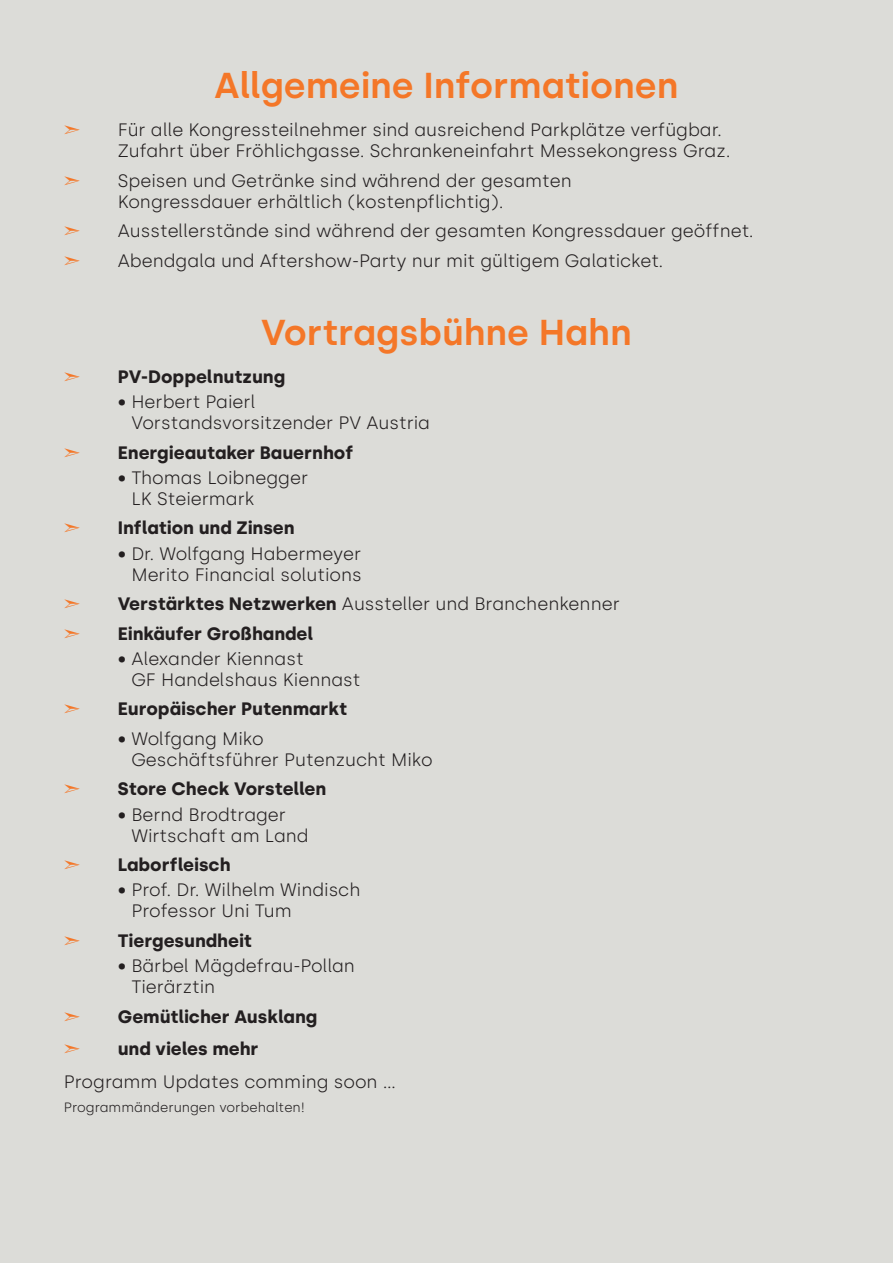
<style>
.page{position:relative;width:893px;height:1263px;background:#dcdcd8}
.page>*{position:absolute;margin:0;border:0;box-sizing:border-box;transform-origin:0 0}
.t1{font:600 36px "Silka";color:#f47728}
.t2{font:300 18px/21px "Silka";color:#231f20}
.t3{font:700 18px "Silka";color:#231f20}
.t4{font:300 13.5px "Silka";color:#231f20}
.s1{font-weight:700}
</style>
<div class="page">
<h1 class="t1" style="left:215px;top:64px;width:465px">Allgemeine Informationen</h1>
<p class="t2" style="left:118px;top:119px;width:614px">Für alle Kongressteilnehmer sind ausreichend Parkplätze verfügbar.<br>Zufahrt über Fröhlichgasse. Schrankeneinfahrt Messekongress Graz.</p>
<p class="t2" style="left:118px;top:170px;width:456px">Speisen und Getränke sind während der gesamten<br>Kongressdauer erhältlich (kostenpflichtig).</p>
<p class="t2" style="left:118px;top:220px;width:638px">Ausstellerstände sind während der gesamten Kongressdauer geöffnet.</p>
<p class="t2" style="left:118px;top:250px;width:547px">Abendgala und Aftershow-Party nur mit gültigem Galaticket.</p>
<h1 class="t1" style="left:261px;top:311px;width:372px">Vortragsbühne Hahn</h1>
<p class="t3" style="left:118px;top:366px;width:169px">PV-Doppelnutzung</p>
<p class="t2" style="left:131px;top:391px;width:300px;text-indent:-14px">• Herbert Paierl<br>Vorstandsvorsitzender PV Austria</p>
<p class="t3" style="left:118px;top:441px;width:237px">Energieautaker Bauernhof</p>
<p class="t2" style="left:131px;top:467px;width:178px;text-indent:-14px">• Thomas Loibnegger<br>LK Steiermark</p>
<p class="t3" style="left:118px;top:517px;width:178px">Inflation und Zinsen</p>
<p class="t2" style="left:118px;top:543px;width:246px;text-align:right">• Dr. Wolfgang Habermeyer<br>Merito Financial solutions</p>
<p class="t2" style="left:118px;top:593px;width:503px"><span class="s1">Verstärktes Netzwerken</span> Aussteller und Branchenkenner</p>
<p class="t3" style="left:118px;top:622px;width:197px">Einkäufer Großhandel</p>
<p class="t2" style="left:131px;top:648px;width:231px;text-indent:-14px">• Alexander Kiennast<br>GF Handelshaus Kiennast</p>
<p class="t3" style="left:118px;top:698px;width:231px">Europäischer Putenmarkt</p>
<p class="t2" style="left:131px;top:728px;width:303px;text-indent:-14px">• Wolfgang Miko<br>Geschäftsführer Putenzucht Miko</p>
<p class="t3" style="left:118px;top:778px;width:210px">Store Check Vorstellen</p>
<p class="t2" style="left:131px;top:804px;width:179px;text-indent:-14px">• Bernd Brodtrager<br>Wirtschaft am Land</p>
<p class="t3" style="left:118px;top:854px;width:114px">Laborfleisch</p>
<p class="t2" style="left:131px;top:880px;width:231px;text-indent:-14px">• Prof. Dr. Wilhelm Windisch<br>Professor Uni Tum</p>
<p class="t3" style="left:118px;top:930px;width:136px">Tiergesundheit</p>
<p class="t2" style="left:131px;top:955px;width:225px;text-indent:-14px">• Bärbel Mägdefrau-Pollan<br>Tierärztin</p>
<p class="t3" style="left:118px;top:1006px;width:201px">Gemütlicher Ausklang</p>
<p class="t3" style="left:118px;top:1038px;width:142px">und vieles mehr</p>
<p class="t2" style="left:64px;top:1071px;width:334px">Programm Updates comming soon …</p>
<p class="t4" style="left:64px;top:1099px;width:243px">Programmänderungen vorbehalten!</p>
</div>
